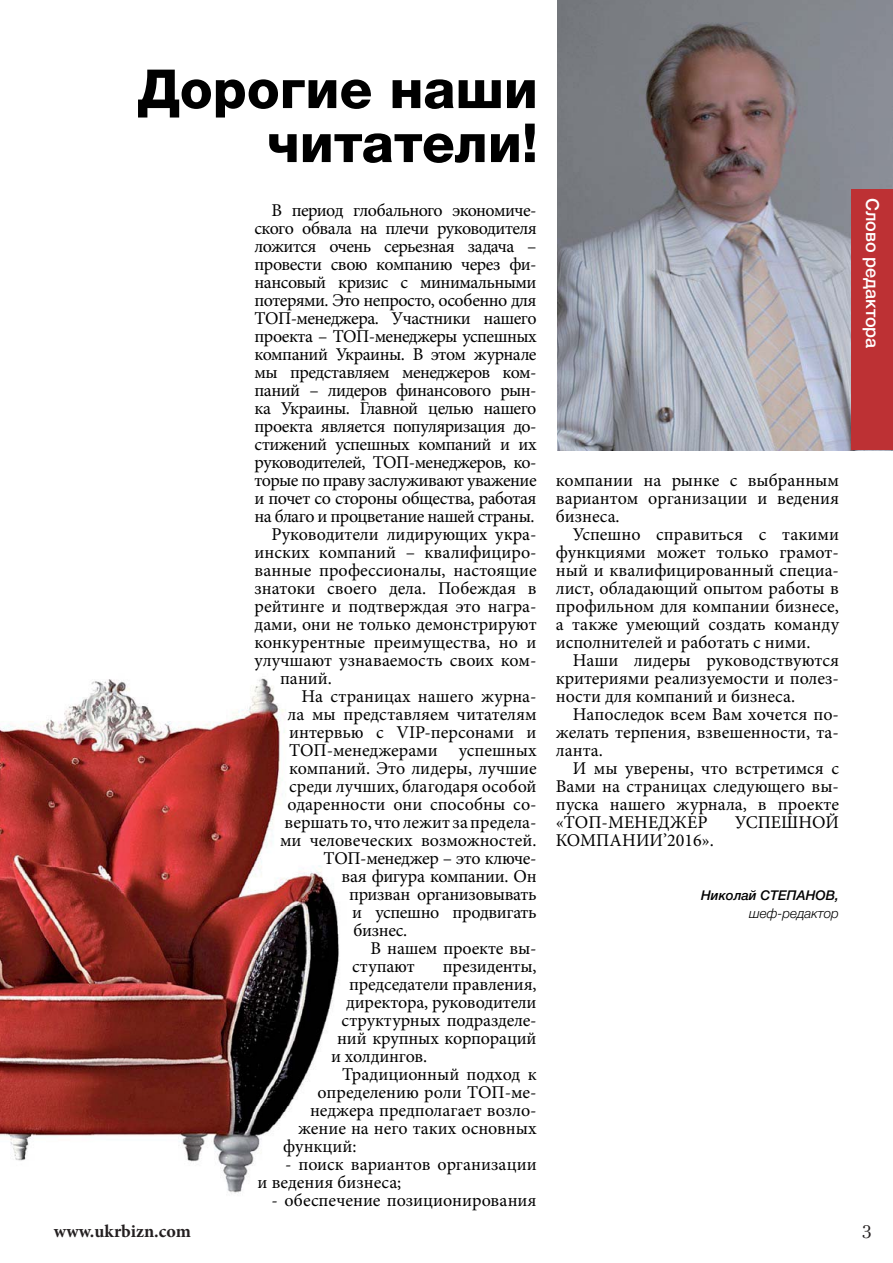
<style>
.page{position:relative;width:893px;height:1263px;background:#fff}
.page>*{position:absolute;margin:0;border:0;box-sizing:border-box;transform-origin:0 0}
.t1{font:54px/54px "Helvetica 8 Heavy";color:#000;text-align:right}
.t2{font:18px/18px "Minion Pro";letter-spacing:-.005em;color:#000;text-align:justify}
.t3{font:18px "Minion Pro";letter-spacing:-.03em;color:#000}
.t4{font:18px "Minion Pro";letter-spacing:-.025em;color:#000}
.t5{font:18px "Minion Pro";letter-spacing:-.035em;color:#000}
.t6{font:700 18px "Minion Pro";color:#231f20}
.t7{font:18px "Helvetica 6 Medium";color:#fff}
.t8{font:18px "Petersburg Cyrillic";color:#231f20}
.t9{font:13.5px "Helvetica 6 Medium Italic";color:#000}
.t10{font:13.5px "Helvetica 4 Light Italic";color:#000}
</style>
<div class="page">
<img style="left:557px;top:0;width:336px;height:450px">
<img style="left:0;top:678px;width:339px;height:516px">
<div style="left:851px;top:190px;width:42px;height:260px;background:#bd3134"></div>
<h1 class="t1" style="left:138px;top:62px;width:402px">Дорогие наши читатели!</h1>
<p class="t5" style="left:272px;top:199px;width:267px">В период глобального экономиче-</p>
<p class="t3" style="left:255px;top:217px;width:284px">ского обвала на плечи руководителя</p>
<p class="t3" style="left:255px;top:235px;width:283px">ложится очень серьезная задача –</p>
<p class="t3" style="left:255px;top:253px;width:284px">провести свою компанию через фи-</p>
<p class="t3" style="left:255px;top:271px;width:283px">нансовый кризис с минимальными</p>
<p class="t3" style="left:255px;top:289px;width:283px">потерями. Это непросто, особенно для</p>
<p class="t3" style="left:255px;top:307px;width:284px">ТОП-менеджера. Участники нашего</p>
<p class="t3" style="left:255px;top:325px;width:284px">проекта – ТОП-менеджеры успешных</p>
<p class="t3" style="left:255px;top:343px;width:283px">компаний Украины. В этом журнале</p>
<p class="t3" style="left:255px;top:361px;width:284px">мы представляем менеджеров ком-</p>
<p class="t3" style="left:255px;top:379px;width:284px">паний – лидеров финансового рын-</p>
<p class="t3" style="left:255px;top:397px;width:283px">ка Украины. Главной целью нашего</p>
<p class="t3" style="left:255px;top:415px;width:284px">проекта является популяризация до-</p>
<p class="t3" style="left:255px;top:433px;width:283px">стижений успешных компаний и их</p>
<p class="t3" style="left:255px;top:451px;width:283px">руководителей, ТОП-менеджеров, ко-</p>
<p class="t3" style="left:255px;top:469px;width:284px">торые по праву заслуживают уважение</p>
<p class="t3" style="left:255px;top:487px;width:283px">и почет со стороны общества, работая</p>
<p class="t4" style="left:255px;top:505px;width:281px">на благо и процветание нашей страны.</p>
<p class="t2" style="left:272px;top:525px;width:266px">Руководители лидирующих укра-</p>
<p class="t2" style="left:255px;top:543px;width:284px">инских компаний – квалифициро-</p>
<p class="t2" style="left:255px;top:561px;width:284px">ванные профессионалы, настоящие</p>
<p class="t2" style="left:255px;top:579px;width:284px">знатоки своего дела. Побеждая в</p>
<p class="t2" style="left:255px;top:597px;width:283px">рейтинге и подтверждая это награ-</p>
<p class="t2" style="left:255px;top:615px;width:283px">дами, они не только демонстрируют</p>
<p class="t2" style="left:255px;top:633px;width:283px">конкурентные преимущества, но и</p>
<p class="t2" style="left:255px;top:651px;width:283px">улучшают узнаваемость своих ком-</p>
<p class="t2" style="left:280px;top:669px;width:53px">паний.</p>
<p class="t2" style="left:302px;top:687px;width:236px">На страницах нашего журна-</p>
<p class="t2" style="left:288px;top:705px;width:251px">ла мы представляем читателям</p>
<p class="t2" style="left:289px;top:723px;width:249px">интервью с VIP-персонами и</p>
<p class="t2" style="left:289px;top:741px;width:249px">ТОП-менеджерами успешных</p>
<p class="t2" style="left:289px;top:759px;width:249px">компаний. Это лидеры, лучшие</p>
<p class="t2" style="left:289px;top:777px;width:249px">среди лучших, благодаря особой</p>
<p class="t2" style="left:288px;top:795px;width:250px">одаренности они способны со-</p>
<p class="t2" style="left:285px;top:813px;width:253px">вершать то, что лежит за предела-</p>
<p class="t2" style="left:280px;top:831px;width:258px">ми человеческих возможностей.</p>
<p class="t2" style="left:324px;top:849px;width:215px">ТОП-менеджер – это ключе-</p>
<p class="t2" style="left:342px;top:867px;width:197px">вая фигура компании. Он</p>
<p class="t2" style="left:349px;top:885px;width:189px">призван организовывать</p>
<p class="t2" style="left:352px;top:903px;width:186px">и успешно продвигать</p>
<p class="t2" style="left:354px;top:921px;width:55px">бизнес.</p>
<p class="t2" style="left:371px;top:939px;width:167px">В нашем проекте вы-</p>
<p class="t2" style="left:352px;top:957px;width:64px">ступают</p>
<p class="t2" style="left:443px;top:957px;width:95px">президенты,</p>
<p class="t2" style="left:349px;top:975px;width:189px">председатели правления,</p>
<p class="t2" style="left:346px;top:993px;width:192px">директора, руководители</p>
<p class="t2" style="left:342px;top:1011px;width:196px">структурных подразделе-</p>
<p class="t2" style="left:337px;top:1029px;width:201px">ний крупных корпораций</p>
<p class="t2" style="left:331px;top:1047px;width:98px">и холдингов.</p>
<p class="t2" style="left:342px;top:1065px;width:196px">Традиционный подход к</p>
<p class="t2" style="left:318px;top:1083px;width:220px">определению роли ТОП-ме-</p>
<p class="t2" style="left:310px;top:1101px;width:228px">неджера предполагает возло-</p>
<p class="t2" style="left:298px;top:1119px;width:240px">жение на него таких основных</p>
<p class="t2" style="left:283px;top:1137px;width:75px">функций:</p>
<p class="t2" style="left:258px;top:1155px;width:281px;text-indent:28px">- поиск вариантов организации и ведения бизнеса;</p>
<p class="t2" style="left:272px;top:1191px;width:266px">- обеспечение позиционирования</p>
<p class="t2" style="left:556px;top:471px;width:285px">компании на рынке с выбранным вариантом организации и ведения бизнеса.</p>
<p class="t2" style="left:556px;top:525px;width:285px;text-indent:17px">Успешно справиться с такими функциями может только грамот&shy;ный и квалифицированный специа&shy;лист, обладающий опытом работы в профильном для компании бизнесе, а также умеющий создать команду исполнителей и работать с ними.</p>
<p class="t2" style="left:556px;top:651px;width:285px;text-indent:17px">Наши лидеры руководствуются критериями реализуемости и полез&shy;ности для компаний и бизнеса.</p>
<p class="t2" style="left:556px;top:705px;width:285px;text-indent:17px">Напоследок всем Вам хочется по&shy;желать терпения, взвешенности, та&shy;ланта.</p>
<p class="t2" style="left:556px;top:759px;width:285px;text-indent:17px">И мы уверены, что встретимся с Вами на страницах следующего вы&shy;пуска нашего журнала, в проекте «ТОП-МЕНЕДЖЕР</p>
<p class="t2" style="left:735px;top:813px;width:106px">УСПЕШНОЙ</p>
<p class="t2" style="left:556px;top:831px;width:159px">КОМПАНИИ’2016».</p>
<p class="t9" style="left:701px;top:888px;width:139px">Николай СТЕПАНОВ,</p>
<p class="t10" style="left:749px;top:906px;width:91px">шеф-редактор</p>
<p class="t7" style="left:882px;top:198px;width:152px;rotate:90deg">Слово редактора</p>
<p class="t6" style="left:54px;top:1220px;width:138px">www.ukrbizn.com</p>
<p class="t8" style="left:862px;top:1224px;width:11px">3</p>
</div>
